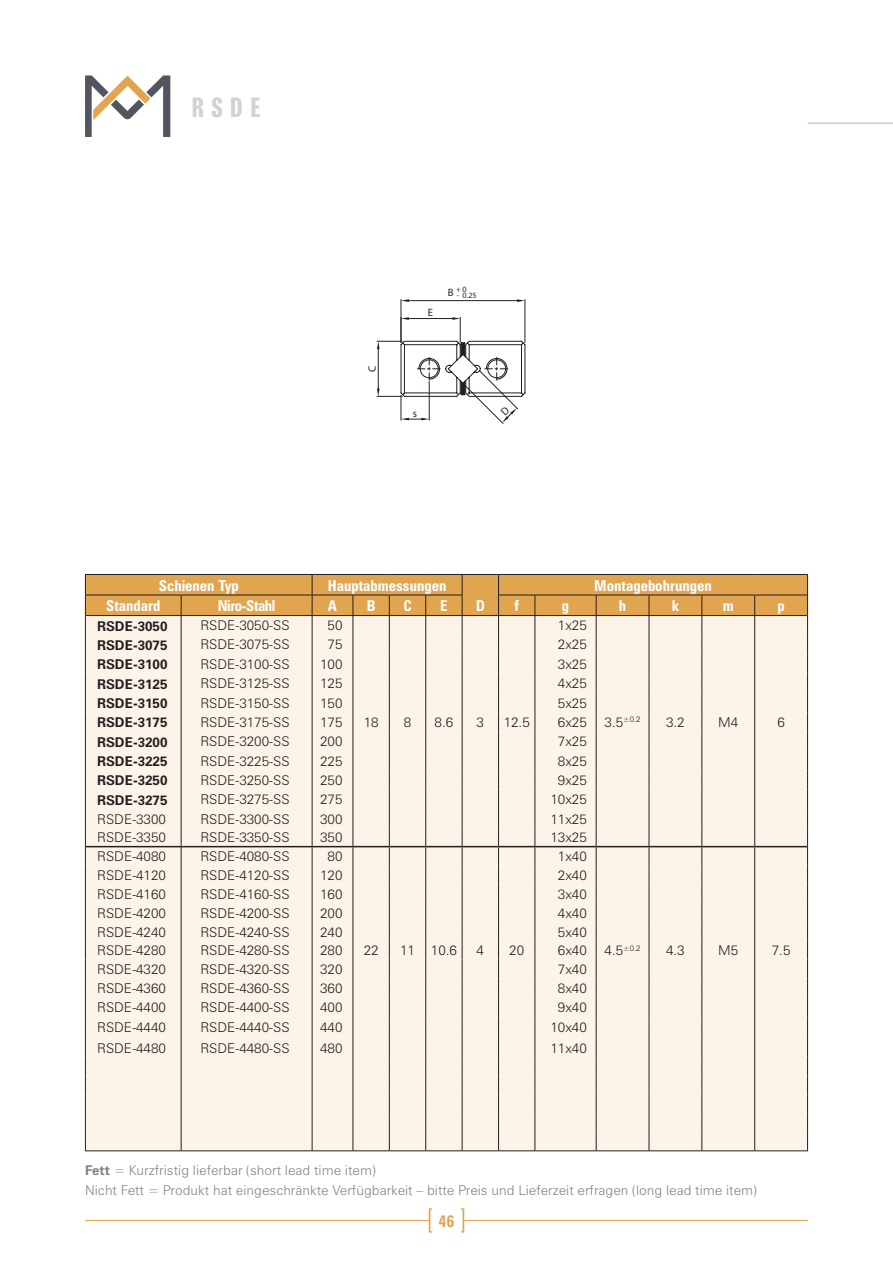
<style>
.page{position:relative;width:893px;height:1263px;background:#fff}
.page>*{position:absolute;margin:0;border:0;box-sizing:border-box;transform-origin:0 0}
.t1{font:700 extra-condensed 27px "Zurich BT";color:#d1d2d4}
.t2{font:700 condensed 16.5px "Zurich BT";color:#e1a44f}
.t3{font:700 condensed 15px "Zurich BT";color:#fff}
.t4{font:700 condensed 15px "Zurich BT";letter-spacing:-.03em;color:#fff}
.t5{font:300 13.5px "Zurich BT";color:#231f20}
.t6{font:300 13.5px "Zurich BT";color:#808285}
.t7{font:700 13.5px "Zurich BT";color:#231f20}
.t8{font:10.65px "Myriad";color:#231f20}
.t9{font:7.95px "Myriad";color:#231f20}
.t10{font:300 7.8px "Zurich BT";color:#231f20}
.s1{font-size:13.5px}
.s2{font-weight:700}
</style>
<div class="page">
<hr style="left:85px;top:1150px;width:96px;height:1px;background:#231f20">
<hr style="left:181px;top:1150px;width:131px;height:1px;background:#231f20">
<hr style="left:312px;top:1150px;width:41px;height:1px;background:#231f20">
<hr style="left:353px;top:1150px;width:36px;height:1px;background:#231f20">
<hr style="left:389px;top:1150px;width:37px;height:1px;background:#231f20">
<hr style="left:426px;top:1150px;width:36px;height:1px;background:#231f20">
<hr style="left:462px;top:1150px;width:37px;height:1px;background:#231f20">
<hr style="left:499px;top:1150px;width:36px;height:1px;background:#231f20">
<hr style="left:535px;top:1150px;width:61px;height:1px;background:#231f20">
<hr style="left:596px;top:1150px;width:53px;height:1px;background:#231f20">
<hr style="left:649px;top:1150px;width:53px;height:1px;background:#231f20">
<hr style="left:702px;top:1150px;width:53px;height:1px;background:#231f20">
<hr style="left:755px;top:1150px;width:53px;height:1px;background:#231f20">
<svg style="left:85px;top:574px;width:723px;height:576px;background:#f4e9d9"></svg>
<hr style="left:401px;top:299px;width:1px;height:43px;background:#231f20">
<hr style="left:525px;top:299px;width:1px;height:43px;background:#231f20">
<hr style="left:409px;top:300px;width:108px;height:1px;background:#231f20">
<svg style="left:401px;top:299px;width:8px;height:3px"></svg>
<svg style="left:517px;top:299px;width:8px;height:3px"></svg>
<svg style="left:808px;top:122px;width:85px;height:2px"></svg>
<svg style="left:429px;top:1208px;width:3px;height:24px"></svg>
<svg style="left:461px;top:1208px;width:3px;height:24px"></svg>
<hr style="left:85px;top:1220px;width:344px;height:1px;background:#e1a44f">
<hr style="left:464px;top:1220px;width:344px;height:1px;background:#e1a44f">
<svg style="left:85px;top:75px;width:85px;height:62px"></svg>
<svg style="left:377px;top:317px;width:148px;height:107px"></svg>
<h1 class="t1" style="left:191px;top:92px;width:71px">RSDE</h1>
<p class="t8" style="left:367px;top:372px;width:8px;rotate:-90deg">C</p>
<p class="t8" style="left:428px;top:307px;width:7px">E</p>
<p class="t9" style="left:456px;top:285px;width:12px">+ 0</p>
<p class="t9" style="left:457px;top:291px;width:21px">- 0.25</p>
<p class="t8" style="left:448px;top:287px;width:7px">B</p>
<p class="t8" style="left:413px;top:408px;width:6px">s</p>
<p class="t3" style="left:159px;top:576px;width:81px">Schienen Typ</p>
<p class="t3" style="left:328px;top:576px;width:120px">Hauptabmessungen</p>
<p class="t3" style="left:594px;top:576px;width:119px">Montagebohrungen</p>
<p class="t3" style="left:106px;top:597px;width:56px">Standard</p>
<p class="t4" style="left:218px;top:597px;width:59px">Niro-Stahl</p>
<p class="t3" style="left:328px;top:597px;width:11px">A</p>
<p class="t3" style="left:367px;top:597px;width:10px">B</p>
<p class="t3" style="left:403px;top:597px;width:10px">C</p>
<p class="t3" style="left:440px;top:597px;width:9px">E</p>
<p class="t3" style="left:514px;top:597px;width:6px">f</p>
<p class="t3" style="left:562px;top:597px;width:9px">g</p>
<p class="t3" style="left:619px;top:597px;width:9px">h</p>
<p class="t3" style="left:672px;top:597px;width:9px">k</p>
<p class="t3" style="left:723px;top:597px;width:13px">m</p>
<p class="t3" style="left:777px;top:597px;width:9px">p</p>
<p class="t7" style="left:97px;top:618px;width:72px">RSDE-3050</p>
<p class="t5" style="left:200px;top:617px;width:91px">RSDE-3050-SS</p>
<p class="t5" style="left:328px;top:617px;width:16px">50</p>
<p class="t5" style="left:558px;top:617px;width:30px">1x25</p>
<p class="t7" style="left:97px;top:637px;width:72px">RSDE-3075</p>
<p class="t5" style="left:200px;top:636px;width:91px">RSDE-3075-SS</p>
<p class="t5" style="left:328px;top:636px;width:16px">75</p>
<p class="t5" style="left:558px;top:636px;width:30px">2x25</p>
<p class="t7" style="left:97px;top:656px;width:72px">RSDE-3100</p>
<p class="t5" style="left:200px;top:656px;width:91px">RSDE-3100-SS</p>
<p class="t5" style="left:320px;top:656px;width:24px">100</p>
<p class="t5" style="left:558px;top:656px;width:30px">3x25</p>
<p class="t7" style="left:97px;top:676px;width:72px">RSDE-3125</p>
<p class="t5" style="left:200px;top:675px;width:91px">RSDE-3125-SS</p>
<p class="t5" style="left:320px;top:675px;width:24px">125</p>
<p class="t5" style="left:558px;top:675px;width:30px">4x25</p>
<p class="t7" style="left:97px;top:695px;width:72px">RSDE-3150</p>
<p class="t5" style="left:200px;top:694px;width:91px">RSDE-3150-SS</p>
<p class="t5" style="left:320px;top:694px;width:24px">150</p>
<p class="t5" style="left:558px;top:694px;width:30px">5x25</p>
<p class="t7" style="left:97px;top:714px;width:72px">RSDE-3175</p>
<p class="t5" style="left:200px;top:714px;width:91px">RSDE-3175-SS</p>
<p class="t5" style="left:320px;top:714px;width:24px">175</p>
<p class="t5" style="left:364px;top:714px;width:16px">18</p>
<p class="t5" style="left:404px;top:714px;width:9px">8</p>
<p class="t5" style="left:435px;top:714px;width:20px">8.6</p>
<p class="t5" style="left:477px;top:714px;width:9px">3</p>
<p class="t5" style="left:504px;top:714px;width:28px">12.5</p>
<p class="t5" style="left:558px;top:714px;width:30px">6x25</p>
<p class="t10" style="left:605px;top:715px;width:38px"><span class="s1">3.5</span>±0.2</p>
<p class="t5" style="left:666px;top:714px;width:20px">3.2</p>
<p class="t5" style="left:718px;top:714px;width:22px">M4</p>
<p class="t5" style="left:777px;top:714px;width:9px">6</p>
<p class="t7" style="left:97px;top:734px;width:72px">RSDE-3200</p>
<p class="t5" style="left:200px;top:733px;width:91px">RSDE-3200-SS</p>
<p class="t5" style="left:320px;top:733px;width:24px">200</p>
<p class="t5" style="left:558px;top:733px;width:30px">7x25</p>
<p class="t7" style="left:97px;top:753px;width:72px">RSDE-3225</p>
<p class="t5" style="left:200px;top:752px;width:91px">RSDE-3225-SS</p>
<p class="t5" style="left:320px;top:752px;width:24px">225</p>
<p class="t5" style="left:558px;top:752px;width:30px">8x25</p>
<p class="t7" style="left:97px;top:772px;width:72px">RSDE-3250</p>
<p class="t5" style="left:200px;top:772px;width:91px">RSDE-3250-SS</p>
<p class="t5" style="left:320px;top:772px;width:24px">250</p>
<p class="t5" style="left:558px;top:772px;width:30px">9x25</p>
<p class="t7" style="left:97px;top:792px;width:72px">RSDE-3275</p>
<p class="t5" style="left:200px;top:791px;width:91px">RSDE-3275-SS</p>
<p class="t5" style="left:320px;top:791px;width:24px">275</p>
<p class="t5" style="left:550px;top:791px;width:38px">10x25</p>
<p class="t5" style="left:97px;top:810px;width:70px">RSDE-3300</p>
<p class="t5" style="left:200px;top:810px;width:91px">RSDE-3300-SS</p>
<p class="t5" style="left:320px;top:810px;width:24px">300</p>
<p class="t5" style="left:550px;top:810px;width:38px">11x25</p>
<p class="t5" style="left:97px;top:829px;width:70px">RSDE-3350</p>
<p class="t5" style="left:200px;top:829px;width:91px">RSDE-3350-SS</p>
<p class="t5" style="left:320px;top:829px;width:24px">350</p>
<p class="t5" style="left:550px;top:829px;width:38px">13x25</p>
<p class="t5" style="left:97px;top:848px;width:70px">RSDE-4080</p>
<p class="t5" style="left:200px;top:848px;width:91px">RSDE-4080-SS</p>
<p class="t5" style="left:328px;top:848px;width:16px">80</p>
<p class="t5" style="left:558px;top:848px;width:30px">1x40</p>
<p class="t5" style="left:97px;top:867px;width:70px">RSDE-4120</p>
<p class="t5" style="left:200px;top:867px;width:91px">RSDE-4120-SS</p>
<p class="t5" style="left:320px;top:867px;width:24px">120</p>
<p class="t5" style="left:558px;top:867px;width:30px">2x40</p>
<p class="t5" style="left:97px;top:886px;width:70px">RSDE-4160</p>
<p class="t5" style="left:200px;top:886px;width:91px">RSDE-4160-SS</p>
<p class="t5" style="left:320px;top:886px;width:24px">160</p>
<p class="t5" style="left:558px;top:886px;width:30px">3x40</p>
<p class="t5" style="left:97px;top:905px;width:70px">RSDE-4200</p>
<p class="t5" style="left:200px;top:905px;width:91px">RSDE-4200-SS</p>
<p class="t5" style="left:320px;top:905px;width:24px">200</p>
<p class="t5" style="left:558px;top:905px;width:30px">4x40</p>
<p class="t5" style="left:97px;top:923px;width:70px">RSDE-4240</p>
<p class="t5" style="left:200px;top:923px;width:91px">RSDE-4240-SS</p>
<p class="t5" style="left:320px;top:923px;width:24px">240</p>
<p class="t5" style="left:558px;top:923px;width:30px">5x40</p>
<p class="t5" style="left:97px;top:942px;width:70px">RSDE-4280</p>
<p class="t5" style="left:200px;top:942px;width:91px">RSDE-4280-SS</p>
<p class="t5" style="left:320px;top:942px;width:24px">280</p>
<p class="t5" style="left:364px;top:942px;width:16px">22</p>
<p class="t5" style="left:400px;top:942px;width:16px">11</p>
<p class="t5" style="left:431px;top:942px;width:28px">10.6</p>
<p class="t5" style="left:477px;top:942px;width:9px">4</p>
<p class="t5" style="left:509px;top:942px;width:16px">20</p>
<p class="t5" style="left:558px;top:942px;width:30px">6x40</p>
<p class="t10" style="left:605px;top:943px;width:38px"><span class="s1">4.5</span>±0.2</p>
<p class="t5" style="left:666px;top:942px;width:20px">4.3</p>
<p class="t5" style="left:718px;top:942px;width:22px">M5</p>
<p class="t5" style="left:772px;top:942px;width:20px">7.5</p>
<p class="t5" style="left:97px;top:961px;width:70px">RSDE-4320</p>
<p class="t5" style="left:200px;top:961px;width:91px">RSDE-4320-SS</p>
<p class="t5" style="left:320px;top:961px;width:24px">320</p>
<p class="t5" style="left:558px;top:961px;width:30px">7x40</p>
<p class="t5" style="left:97px;top:980px;width:70px">RSDE-4360</p>
<p class="t5" style="left:200px;top:980px;width:91px">RSDE-4360-SS</p>
<p class="t5" style="left:320px;top:980px;width:24px">360</p>
<p class="t5" style="left:558px;top:980px;width:30px">8x40</p>
<p class="t5" style="left:97px;top:999px;width:70px">RSDE-4400</p>
<p class="t5" style="left:200px;top:999px;width:91px">RSDE-4400-SS</p>
<p class="t5" style="left:320px;top:999px;width:24px">400</p>
<p class="t5" style="left:558px;top:999px;width:30px">9x40</p>
<p class="t5" style="left:97px;top:1019px;width:70px">RSDE-4440</p>
<p class="t5" style="left:200px;top:1019px;width:91px">RSDE-4440-SS</p>
<p class="t5" style="left:320px;top:1019px;width:24px">440</p>
<p class="t5" style="left:550px;top:1019px;width:38px">10x40</p>
<p class="t5" style="left:97px;top:1039px;width:70px">RSDE-4480</p>
<p class="t5" style="left:200px;top:1039px;width:91px">RSDE-4480-SS</p>
<p class="t5" style="left:320px;top:1039px;width:24px">480</p>
<p class="t5" style="left:550px;top:1039px;width:38px">11x40</p>
<p class="t3" style="left:476px;top:597px;width:11px">D</p>
<p class="t6" style="left:85px;top:1162px;width:292px"><span class="s2">Fett</span> = Kurzfristig lieferbar (short lead time item)</p>
<p class="t6" style="left:85px;top:1182px;width:673px">Nicht Fett = Produkt hat eingeschränkte Verfügbarkeit – bitte Preis und Lieferzeit erfragen (long lead time item)</p>
<p class="t2" style="left:438px;top:1211px;width:18px">46</p>
</div>
